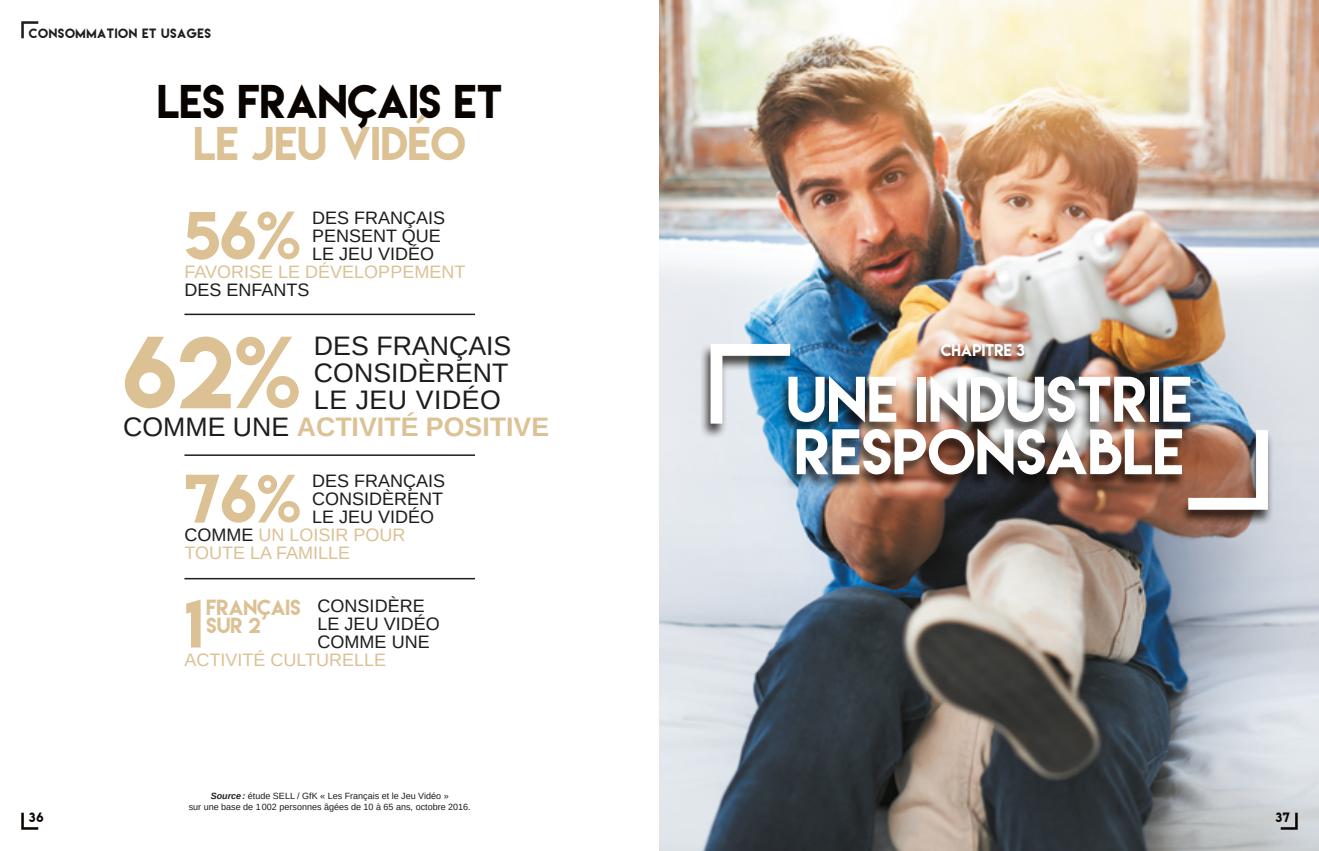
<style>
.page{position:relative;width:1319px;height:851px;background:#fff}
.page>*{position:absolute;margin:0;border:0;box-sizing:border-box;transform-origin:0 0}
.t1{font:90.9px "Lemon Milk";color:#dcc195}
.t2{font:60.75px "Lemon Milk";color:#dcc195}
.t3{font:57px/52.5px "Lemon Milk";color:#fff}
.t4{font:42px "Lemon Milk";color:#090400}
.t5{font:42px "Lemon Milk";color:#dcc195}
.t6{font:700 26.7px "Arimo";color:#dcc195}
.t7{font:26.7px "Arimo";color:#1d1d1b}
.t8{font:26.7px "Arimo";letter-spacing:.02em;color:#1d1d1b}
.t9{font:19.5px/18px "Lemon Milk";color:#dcc195}
.t10{font:18px/18px "Arimo";color:#1d1d1b}
.t11{font:18px "Arimo";color:#dcc195}
.t12{font:15.15px "Lemon Milk";color:#fff}
.t13{font:12px "Lemon Milk";letter-spacing:.05em;color:#1d1d1b}
.t14{font:12px "Lemon Milk";color:#090400}
.t15{font:9px/10.8px "Arimo";color:#1d1d1b;text-align:center}
.s1{font-weight:400;color:#1d1d1b}
.s2{color:#1d1d1b}
.s3{font-weight:700;font-style:italic}
</style>
<div class="page">
<img style="left:659px;top:0;width:659px;height:850px">
<svg style="left:21px;top:21px;width:17px;height:17px"></svg>
<div style="left:700px;top:344px;width:573px;height:182px;background:#090400;opacity:.75"></div>
<svg style="left:1187px;top:430px;width:80px;height:79px"></svg>
<svg style="left:710px;top:344px;width:80px;height:79px"></svg>
<div style="left:936px;top:344px;width:90px;height:20px;background:#090400;opacity:.75"></div>
<hr style="left:184px;top:313px;width:291px;height:2px;background:#1d1d1b">
<hr style="left:184px;top:454px;width:291px;height:2px;background:#1d1d1b">
<hr style="left:184px;top:578px;width:291px;height:1px;background:#1d1d1b">
<svg style="left:1280px;top:812px;width:17px;height:17px"></svg>
<svg style="left:21px;top:812px;width:17px;height:17px"></svg>
<p class="t13" style="left:29px;top:25px;width:183px">CONSOMMATION ET USAGES</p>
<h3 class="t4" style="left:157px;top:73px;width:347px">LES FRANÇAIS ET</h3>
<h3 class="t5" style="left:193px;top:115px;width:274px">LE JEU VIDÉO</h3>
<p class="t10" style="left:312px;top:209px;width:135px">DES FRANÇAIS<br>PENSENT QUE<br>LE JEU VIDÉO</p>
<p class="t11" style="left:184px;top:260px;width:282px">FAVORISE LE DÉVELOPPEMENT</p>
<p class="t10" style="left:184px;top:281px;width:127px">DES ENFANTS</p>
<h2 class="t2" style="left:184px;top:193px;width:118px">56%</h2>
<h3 class="t7" style="left:314px;top:328px;width:199px">DES FRANÇAIS</h3>
<h3 class="t7" style="left:314px;top:355px;width:196px">CONSIDÈRENT</h3>
<h3 class="t8" style="left:314px;top:382px;width:188px">LE JEU VIDÉO</h3>
<h3 class="t6" style="left:123px;top:408px;width:427px"><span class="s1">COMME UNE</span> ACTIVITÉ POSITIVE</h3>
<h1 class="t1" style="left:123px;top:310px;width:179px">62%</h1>
<p class="t10" style="left:312px;top:472px;width:135px">DES FRANÇAIS</p>
<p class="t10" style="left:312px;top:490px;width:133px">CONSIDÈRENT</p>
<p class="t10" style="left:312px;top:508px;width:124px">LE JEU VIDÉO</p>
<p class="t11" style="left:184px;top:523px;width:223px"><span class="s2">COMME</span> UN LOISIR POUR</p>
<p class="t11" style="left:184px;top:541px;width:167px">TOUTE LA FAMILLE</p>
<h2 class="t2" style="left:184px;top:456px;width:118px">76%</h2>
<p class="t10" style="left:317px;top:596px;width:124px">CONSIDÈRE<br>LE JEU VIDÉO<br>COMME UNE</p>
<p class="t11" style="left:184px;top:648px;width:203px">ACTIVITÉ CULTURELLE</p>
<h2 class="t2" style="left:184px;top:581px;width:20px">1</h2>
<p class="t9" style="left:206px;top:598px;width:96px">FRANÇAIS<br>SUR 2</p>
<p class="t12" style="left:940px;top:339px;width:86px">CHAPITRE 3</p>
<h3 class="t3" style="left:786px;top:372px;width:407px">UNE INDUSTRIE<br>RESPONSABLE</h3>
<p class="t15" style="left:189px;top:790px;width:283px"><span class="s3">Source:</span> étude SELL / GfK « Les Français et le Jeu Vidéo »<br>sur une base de 1002 personnes âgées de 10 à 65 ans, octobre 2016.</p>
<p class="t14" style="left:29px;top:809px;width:16px">36</p>
<p class="t14" style="left:1275px;top:809px;width:16px">37</p>
</div>
